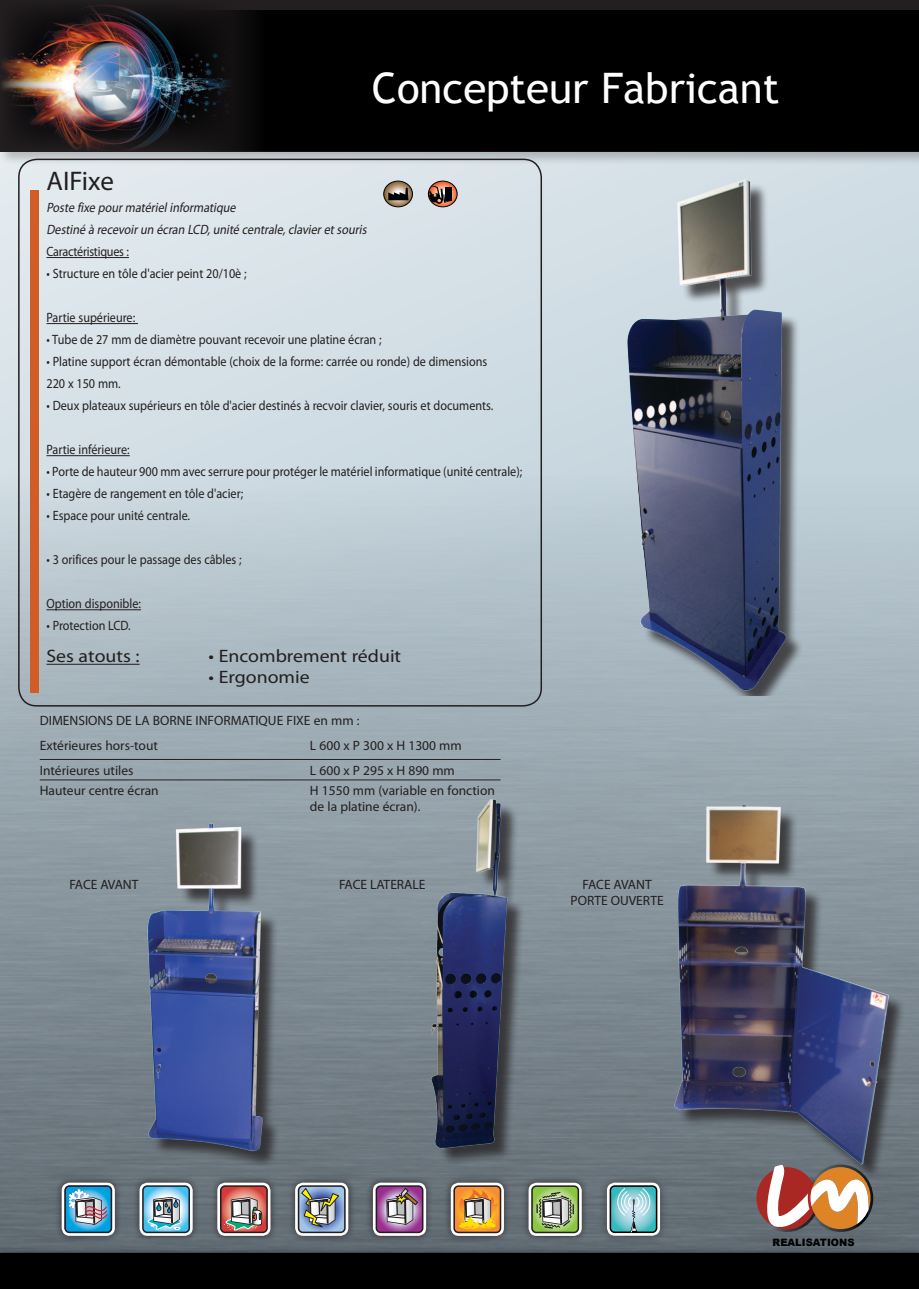
<style>
.page{position:relative;width:919px;height:1289px;background:#fff}
.page>*{position:absolute;margin:0;border:0;box-sizing:border-box;transform-origin:0 0}
.t1{font:42px "Myriad Pro";color:#fff}
.t2{font:42px "Trebuchet MS";color:#fff}
.t3{font:27px "Myriad Pro";color:#231f20}
.t4{font:18px "Myriad Pro";color:#231f20;scale:1.1 1}
.t5{font:13.5px/22px "Myriad Pro";color:#231f20;scale:.9 1}
.t6{font:13.5px/16.2px "Myriad Pro";color:#231f20}
.t7{font:italic 13.5px/22px "Myriad Pro";color:#231f20;scale:.9 1}
.t8{font:13.5px "Myriad Pro";letter-spacing:-.02em;color:#231f20;scale:.9 1}
.t9{font:900 10.2px "Arial";color:#010203}
</style>
<div class="page">
<div style="left:0;top:0;width:918px;height:1253px;background:linear-gradient(to right,#dbe3e8,#d0dde4)"></div>
<img style="left:0;top:476px;width:918px;height:769px">
<div style="left:0;top:0;width:918px;height:166px;background:#231f20;opacity:.25"></div>
<div style="left:0;top:1245px;width:918px;height:43px;background:#231f20;opacity:.25"></div>
<img style="left:0;top:0;width:161px;height:151px">
<svg style="left:161px;top:0;width:757px;height:151px;background:#040404"></svg>
<div style="left:0;top:1252px;width:918px;height:36px;background:#000"></div>
<svg style="left:754px;top:1181px;width:119px;height:50px"></svg>
<div style="left:54px;top:1175px;width:68px;height:67px;background:#231f20;opacity:.75"></div>
<svg style="left:62px;top:1182px;width:53px;height:53px"></svg>
<svg style="left:64px;top:1184px;width:49px;height:49px;background:#639bb8"></svg>
<div style="left:132px;top:1175px;width:68px;height:67px;background:#231f20;opacity:.75"></div>
<svg style="left:139px;top:1182px;width:54px;height:53px"></svg>
<svg style="left:139px;top:1184px;width:52px;height:49px;background:#86b0c2"></svg>
<div style="left:288px;top:1175px;width:67px;height:67px;background:#231f20;opacity:.75"></div>
<svg style="left:295px;top:1182px;width:53px;height:53px"></svg>
<svg style="left:297px;top:1184px;width:49px;height:49px;background:#8897a1"></svg>
<div style="left:365px;top:1175px;width:68px;height:67px;background:#231f20;opacity:.75"></div>
<svg style="left:373px;top:1182px;width:53px;height:53px"></svg>
<svg style="left:375px;top:1184px;width:49px;height:49px;background:#9b7295"></svg>
<div style="left:443px;top:1175px;width:68px;height:67px;background:#231f20;opacity:.75"></div>
<svg style="left:450px;top:1182px;width:54px;height:53px"></svg>
<svg style="left:452px;top:1184px;width:50px;height:49px;background:#c95"></svg>
<div style="left:521px;top:1175px;width:67px;height:67px;background:#231f20;opacity:.75"></div>
<svg style="left:528px;top:1182px;width:53px;height:53px"></svg>
<svg style="left:530px;top:1184px;width:50px;height:49px;background:#92a776"></svg>
<div style="left:598px;top:1173px;width:71px;height:71px;background:#231f20;opacity:.5"></div>
<svg style="left:607px;top:1182px;width:53px;height:53px"></svg>
<svg style="left:608px;top:1184px;width:50px;height:49px;background:#7db8bd"></svg>
<div style="left:18px;top:159px;width:524px;height:547px;border:2px solid #231f20;border-radius:18px"></div>
<hr style="left:46px;top:257px;width:83px;height:1px;background:#231f20">
<hr style="left:46px;top:323px;width:92px;height:1px;background:#231f20">
<hr style="left:46px;top:455px;width:84px;height:1px;background:#231f20">
<hr style="left:46px;top:609px;width:95px;height:1px;background:#231f20">
<hr style="left:46px;top:663px;width:94px;height:1px;background:#231f20">
<div style="left:30px;top:190px;width:8px;height:503px;background:#d05c27"></div>
<div style="left:210px;top:1175px;width:67px;height:67px;background:#231f20;opacity:.75"></div>
<svg style="left:217px;top:1182px;width:53px;height:53px"></svg>
<svg style="left:217px;top:1184px;width:51px;height:49px;background:#af7d77"></svg>
<hr style="left:40px;top:759px;width:460px;height:1px;background:#231f20">
<hr style="left:40px;top:779px;width:460px;height:1px;background:#231f20">
<svg style="left:428px;top:181px;width:29px;height:26px"></svg>
<div style="left:383px;top:181px;width:30px;height:26px;border:1px solid #010203;border-radius:50%"></div>
<svg style="left:384px;top:181px;width:28px;height:26px"></svg>
<img style="left:587px;top:178px;width:296px;height:515px">
<img style="left:95px;top:814px;width:227px;height:356px">
<img style="left:361px;top:770px;width:210px;height:406px">
<div style="left:677px;top:808px;width:229px;height:373px;background:#231f20;opacity:.75"></div>
<img style="left:660px;top:805px;width:235px;height:370px">
<h1 class="t2" style="left:372px;top:63px;width:409px">Concepteur Fabricant</h1>
<h1 class="t1" style="left:361px;top:62px;width:378px">Concepteur Fabricant</h1>
<h2 class="t3" style="left:46px;top:164px;width:69px">AIFixe</h2>
<p class="t7" style="left:46px;top:196px;width:360px">Poste fixe pourmatérielinformatique<br>Destiné à recevoirun écran LCD,unité centrale,clavieretsouris</p>
<p class="t8" style="left:46px;top:243px;width:93px">Caractéristiques :</p>
<p class="t5" style="left:46px;top:262px;width:224px">• Structure en tôle d'acier peint 20/10è ;</p>
<p class="t5" style="left:46px;top:306px;width:100px">Partie supérieure:</p>
<p class="t5" style="left:46px;top:328px;width:374px">• Tube de 27 mm de diamètre pouvant recevoir une platine écran ;</p>
<p class="t5" style="left:46px;top:350px;width:491px">• Platine support écran démontable (choix de la forme: carrée ou ronde) de dimensions<br>220 x 150 mm.</p>
<p class="t5" style="left:46px;top:394px;width:498px">• Deux plateaux supérieurs en tôle d'acier destinés à recvoir clavier, souris et documents.</p>
<p class="t5" style="left:46px;top:438px;width:94px">Partie inférieure:</p>
<p class="t5" style="left:46px;top:460px;width:530px">• Porte de hauteur 900 mm avec serrure pour protéger le matériel informatique (unité centrale);</p>
<p class="t5" style="left:46px;top:482px;width:220px">• Etagère de rangement en tôle d'acier;</p>
<p class="t5" style="left:46px;top:504px;width:161px">• Espace pour unité centrale.</p>
<p class="t5" style="left:46px;top:548px;width:218px">• 3 orifices pour le passage des câbles ;</p>
<p class="t5" style="left:46px;top:592px;width:106px">Option disponible:</p>
<p class="t5" style="left:46px;top:614px;width:95px">• Protection LCD.</p>
<h3 class="t4" style="left:46px;top:645px;width:86px">Ses atouts :</h3>
<h3 class="t4" style="left:208px;top:645px;width:176px">• Encombrement réduit</h3>
<h3 class="t4" style="left:208px;top:666px;width:93px">• Ergonomie</h3>
<p class="t6" style="left:40px;top:708px;width:321px;line-height:24.8px">DIMENSIONS DE LA BORNE INFORMATIQUE FIXE en mm :<br>Extérieures hors-tout</p>
<p class="t6" style="left:310px;top:737px;width:153px">L 600 x P 300 x H 1300 mm</p>
<p class="t6" style="left:40px;top:761px;width:95px">Intérieures utiles</p>
<p class="t6" style="left:310px;top:761px;width:146px">L 600 x P 295 x H 890 mm</p>
<p class="t6" style="left:40px;top:782px;width:120px">Hauteur centre écran</p>
<p class="t6" style="left:310px;top:782px;width:186px">H 1550 mm (variable en fonction de la platine écran).</p>
<p class="t6" style="left:69px;top:875px;width:71px">FACE AVANT</p>
<p class="t6" style="left:339px;top:875px;width:88px">FACE LATERALE</p>
<p class="t6" style="left:570px;top:875px;width:95px;text-align:center">FACE AVANT<br>PORTE OUVERTE</p>
<p class="t9" style="left:772px;top:1236px;width:83px">REALISATIONS</p>
</div>
